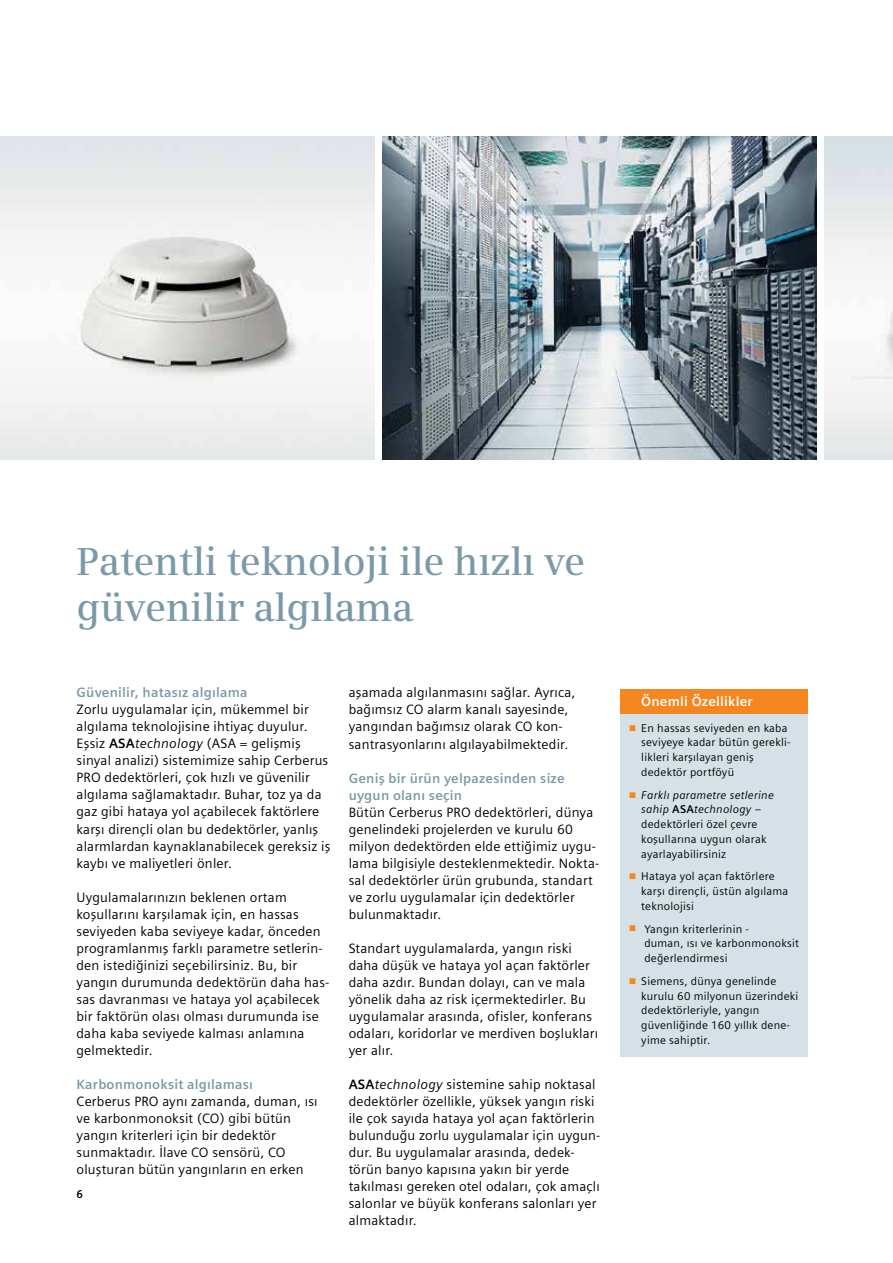
<style>
.page{position:relative;width:893px;height:1263px;background:#fff}
.page>*{position:absolute;margin:0;border:0;box-sizing:border-box;transform-origin:0 0}
.t1{font:600 39px/46.8px "Siemens Serif";letter-spacing:-.01em;color:#7b9aa9}
.t2{font:13.5px/17px "Siemens Sans";letter-spacing:.015em;color:#000}
.t3{font:700 13.5px/17px "Siemens Sans";letter-spacing:.015em;color:#7b9aa9}
.t4{font:700 13.5px "Siemens Sans";letter-spacing:.015em;color:#fff}
.t5{font:11.25px/14.9px "Siemens Sans";letter-spacing:.02em;color:#000}
.t6{font:700 11.25px "Siemens Sans";color:#000}
.s1{font-weight:700}
.s2{font-style:italic}
.s3{color:#f6861f}
</style>
<div class="page">
<img style="left:383px;top:136px;width:433px;height:323px">
<img style="left:0;top:136px;width:374px;height:323px">
<div style="left:621px;top:689px;width:187px;height:25px;background:#f6861f"></div>
<div style="left:621px;top:714px;width:187px;height:343px;background:#d5e1e7"></div>
<h1 class="t1" style="left:77px;top:537px;width:510px">Patentli teknoloji ile hızlı ve güvenilir algılama</h1>
<p class="t3" style="left:77px;top:684px;width:173px">Güvenilir, hatasız algılama</p>
<p class="t2" style="left:77px;top:701px;width:255px">Zorlu uygulamalar için, mükemmel bir algılama teknolojisine ihtiyaç duyulur.<br>Eşsiz <span class="s1">ASA</span><span class="s2">technology</span> (ASA = gelişmiş sinyal analizi) sistemimize sahip Cerberus PRO dedektörleri, çok hızlı ve güvenilir algılama sağlamaktadır. Buhar, toz ya da gaz gibi hataya yol açabilecek faktörlere karşı dirençli olan bu dedektörler, yanlış alarmlardan kaynaklanabilecek gereksiz iş kaybı ve maliyetleri önler.</p>
<p class="t2" style="left:77px;top:888px;width:254px">Uygulamalarınızın beklenen ortam koşullarını karşılamak için, en hassas seviyeden kaba seviyeye kadar, önceden programlanmış farklı parametre setlerin&shy;den istediğinizi seçebilirsiniz. Bu, bir yangın durumunda dedektörün daha has&shy;sas davranması ve hataya yol açabilecek bir faktörün olası olması durumunda ise daha kaba seviyede kalması anlamına gelmektedir.</p>
<p class="t3" style="left:77px;top:1075px;width:178px">Karbonmonoksit algılaması</p>
<p class="t2" style="left:77px;top:1093px;width:243px">Cerberus PRO aynı zamanda, duman, ısı ve karbonmonoksit (CO) gibi bütün yangın kriterleri için bir dedektör sunmaktadır. İlave CO sensörü, CO oluşturan bütün yangınların en erken</p>
<p class="t6" style="left:77px;top:1188px;width:8px">6</p>
<p class="t2" style="left:349px;top:684px;width:228px">aşamada algılanmasını sağlar. Ayrıca, bağımsız CO alarm kanalı sayesinde, yangından bağımsız olarak CO kon&shy;santrasyonlarını algılayabilmektedir.</p>
<p class="t3" style="left:349px;top:769px;width:218px">Geniş bir ürün yelpazesinden size uygun olanı seçin</p>
<p class="t2" style="left:349px;top:803px;width:252px">Bütün Cerberus PRO dedektörleri, dünya genelindeki projelerden ve kurulu 60 milyon dedektörden elde ettiğimiz uygu&shy;lama bilgisiyle desteklenmektedir. Nokta&shy;sal dedektörler ürün grubunda, standart ve zorlu uygulamalar için dedektörler bulunmaktadır.</p>
<p class="t2" style="left:349px;top:939px;width:251px">Standart uygulamalarda, yangın riski daha düşük ve hataya yol açan faktörler daha azdır. Bundan dolayı, can ve mala yönelik daha az risk içermektedirler. Bu uygulamalar arasında, ofisler, konferans odaları, koridorlar ve merdiven boşlukları yer alır.</p>
<p class="t2" style="left:349px;top:1076px;width:253px"><span class="s1">ASA</span><span class="s2">technology</span> sistemine sahip noktasal dedektörler özellikle, yüksek yangın riski ile çok sayıda hataya yol açan faktörlerin bulunduğu zorlu uygulamalar için uygun&shy;dur. Bu uygulamalar arasında, dedek&shy;törün banyo kapısına yakın bir yerde takılması gereken otel odaları, çok amaçlı salonlar ve büyük konferans salonları yer almaktadır.</p>
<p class="t4" style="left:641px;top:694px;width:113px">Önemli Özellikler</p>
<p class="t5" style="left:641px;top:720px;width:151px;text-indent:-12px"><span class="s3">■</span> En hassas seviyeden en kaba seviyeye kadar bütün gerekli&shy;likleri karşılayan geniş dedektör portföyü</p>
<p class="t5" style="left:641px;top:787px;width:134px;text-indent:-12px"><span class="s3">■</span> <span class="s2">Farklı parametre setlerine sahip</span> <span class="s1">ASA</span><span class="s2">technology – </span>dedektörleri özel çevre koşullarına uygun olarak ayarlayabilirsiniz</p>
<p class="t5" style="left:641px;top:869px;width:149px;text-indent:-12px"><span class="s3">■</span> Hataya yol açan faktörlere karşı dirençli, üstün algılama teknolojisi</p>
<p class="t5" style="left:644px;top:921px;width:156px;text-indent:-15px"><span class="s3">■</span> Yangın kriterlerinin -<br>duman, ısı ve karbonmonoksit değerlendirmesi</p>
<p class="t5" style="left:641px;top:973px;width:159px;text-indent:-12px"><span class="s3">■</span> Siemens, dünya genelinde kurulu 60 milyonun üzerindeki dedektörleriyle, yangın güvenliğinde 160 yıllık dene&shy;yime sahiptir.</p>
</div>
